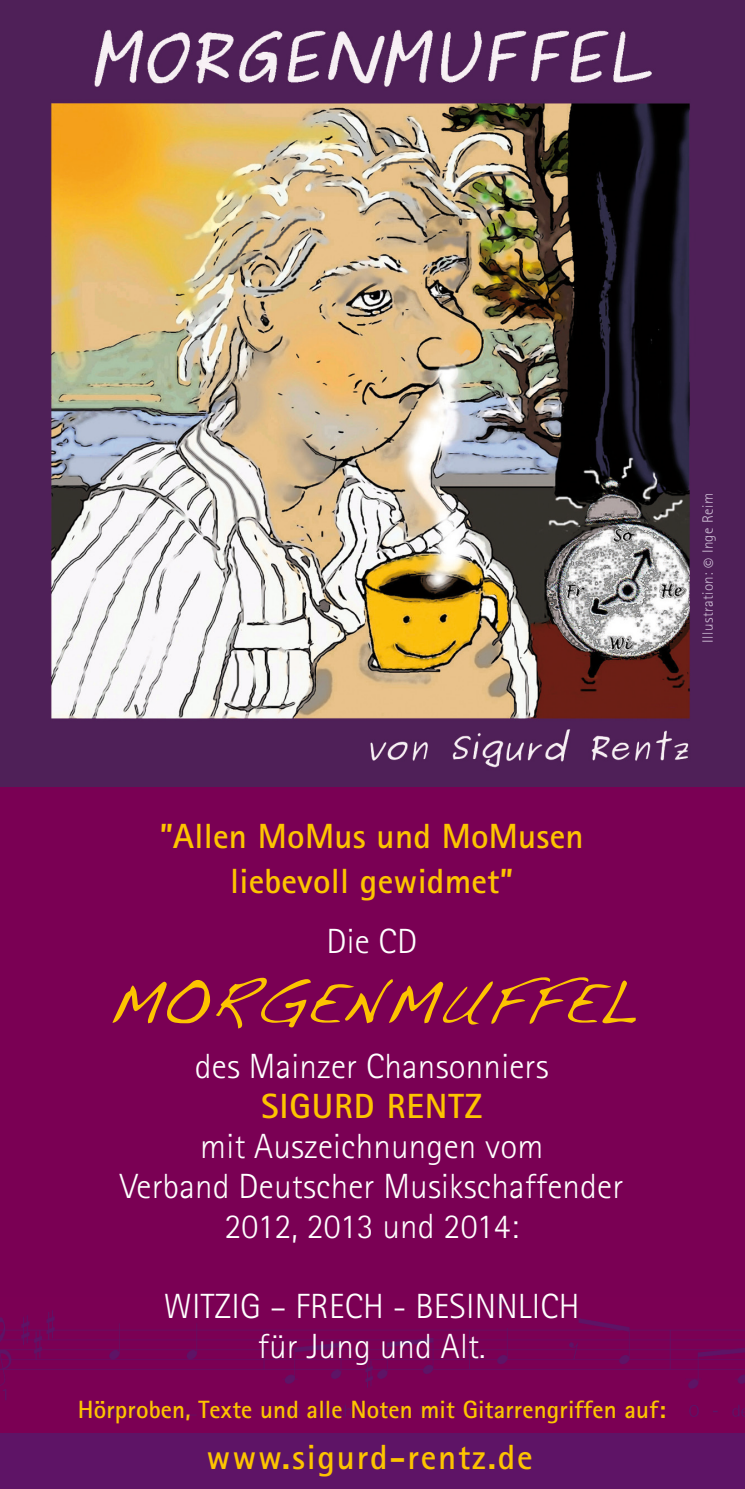
<style>
.page{position:relative;width:745px;height:1489px;background:#fff}
.page>*{position:absolute;margin:0;border:0;box-sizing:border-box;transform-origin:0 0}
.t1{font:60px "Handwriting Dakota";letter-spacing:.005em;color:#fdc400}
.t2{font:300 35px/40px "Rotis Sans Serif";letter-spacing:.005em;color:#fff;text-align:center}
.t3{font:700 35px/45px "Rotis Sans Serif";letter-spacing:.005em;color:#fdc400;text-align:center}
.t4{font:700 35px "Rotis Sans Serif";letter-spacing:.05em;color:#fdc400}
.t5{font:700 35px "Rotis Sans Serif";letter-spacing:.025em;color:#fdc400}
.t6{font:700 25px "Rotis Sans Serif";letter-spacing:.005em;color:#fdc400}
.t7{font:300 15px "Rotis Sans Serif";letter-spacing:.025em;color:#cebed5}
.s1{font-size:20px}
</style>
<div class="page">
<img style="left:0;top:0;width:744px;height:787px">
<div style="left:0;top:787px;width:744px;height:701px;background:#7a0054"></div>
<img style="left:0;top:1297px;width:744px;height:123px">
<div style="left:0;top:1433px;width:744px;height:55px;background:#5e1466"></div>
<p class="t7" style="left:698px;top:642px;width:151px;rotate:-90deg">Illustration: <span class="s1">©</span> Inge Reim</p>
<p class="t3" style="left:160px;top:812px;width:425px">”Allen MoMus und MoMusen liebevoll gewidmet”</p>
<p class="t2" style="left:326px;top:920px;width:92px">Die CD</p>
<h1 class="t1" style="left:108px;top:966px;width:529px">MORGENMUFFEL</h1>
<p class="t2" style="left:195px;top:1045px;width:355px">des Mainzer Chansonniers</p>
<p class="t5" style="left:261px;top:1083px;width:222px">SIGURD RENTZ</p>
<p class="t2" style="left:120px;top:1125px;width:504px">mit Auszeichnungen vom<br>Verband Deutscher Musikschaffender<br>2012, 2013 und 2014:</p>
<p class="t2" style="left:164px;top:1285px;width:417px">WITZIG – FRECH - BESINNLICH für Jung und Alt.</p>
<p class="t6" style="left:78px;top:1393px;width:589px">Hörproben, Texte und alle Noten mit Gitarrengriffen auf:</p>
<p class="t4" style="left:206px;top:1434px;width:327px">www.sigurd-rentz.de</p>
</div>
